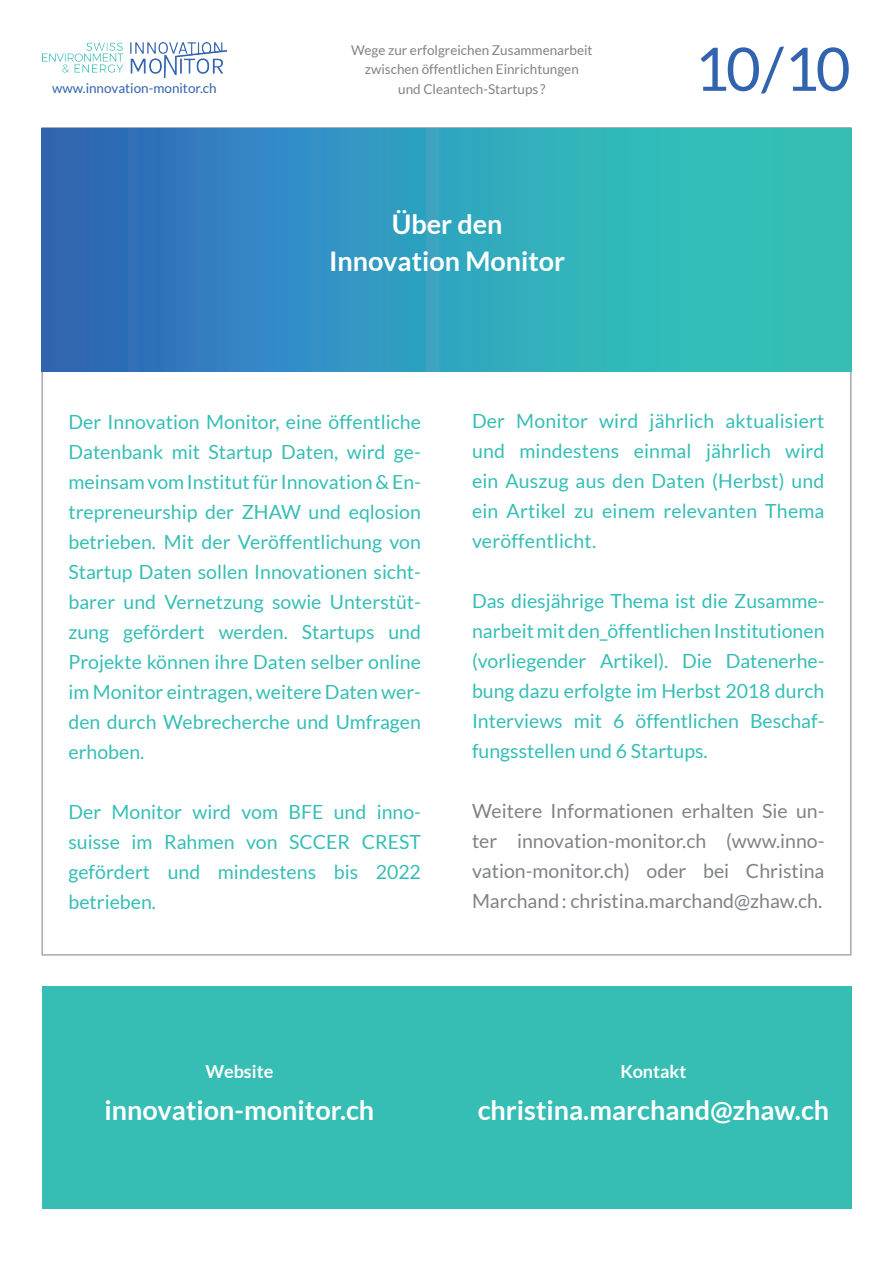
<style>
.page{position:relative;width:893px;height:1263px;background:#fff}
.page>*{position:absolute;margin:0;border:0;box-sizing:border-box;transform-origin:0 0}
.t1{font:60px "Lato";color:#3263af}
.t2{font:700 27px/37.5px "Lato";color:#fff;text-align:center}
.t3{font:19.5px/30px "Lato";color:#36beb5;text-align:justify}
.t4{font:19.5px/30px "Lato";color:#808285;text-align:justify}
.t5{font:700 18px "Lato";color:#fff}
.t6{font:13.5px/19.5px "Lato";color:#808285;text-align:center}
.t7{font:13.5px "Lato";color:#3263af}
</style>
<div class="page">
<img style="left:43px;top:43px;width:183px;height:35px">
<div style="left:43px;top:986px;width:808px;height:223px;background:#36beb5"></div>
<svg style="left:41px;top:129px;width:810px;height:242px;background:#329dbb"></svg>
<p class="t6" style="left:351px;top:40px;width:243px">Wege zur erfolgreichen Zusammenarbeit zwischen öffentlichen Einrichtungen</p>
<p class="t7" style="left:52px;top:81px;width:166px">www.innovation-monitor.ch</p>
<p class="t6" style="left:398px;top:79px;width:149px">und Cleantech-Startups ?</p>
<h2 class="t2" style="left:329px;top:205px;width:238px">Über den<br>Innovation Monitor</h2>
<h1 class="t1" style="left:694px;top:36px;width:157px">10/10</h1>
<p class="t3" style="left:68px;top:406px;width:354px">Der Innovation Monitor, eine öffentliche Datenbank mit Startup Daten, wird ge&shy;meinsam vom Institut für Innovation &amp; En&shy;trepreneurship der ZHAW und eqlosion betrieben. Mit der Veröffentlichung von Startup Daten sollen Innovationen sicht&shy;barer und Vernetzung sowie Unterstüt&shy;zung gefördert werden. Startups und Projekte können ihre Daten selber online im Monitor eintragen, weitere Daten wer&shy;den durch Webrecherche und Umfragen erhoben.</p>
<p class="t3" style="left:68px;top:796px;width:354px">Der Monitor wird vom BFE und inno&shy;suisse im Rahmen von SCCER CREST gefördert und mindestens bis 2022 betrieben.</p>
<p class="t3" style="left:472px;top:406px;width:354px">Der Monitor wird jährlich aktualisiert und mindestens einmal jährlich wird ein Auszug aus den Daten (Herbst) und ein Artikel zu einem relevanten Thema veröffentlicht.</p>
<p class="t3" style="left:472px;top:586px;width:354px">Das diesjährige Thema ist die Zusamme&shy;narbeit mit den_öffentlichen Institutionen (vorliegender Artikel). Die Datenerhe&shy;bung dazu erfolgte im Herbst 2018 durch Interviews mit 6 öffentlichen Beschaf&shy;fungsstellen und 6 Startups.</p>
<p class="t4" style="left:472px;top:796px;width:354px">Weitere Informationen erhalten Sie un&shy;ter innovation-monitor.ch (www.inno&shy;vation-monitor.ch) oder bei Christina Marchand: christina.marchand@zhaw.ch.</p>
<p class="t5" style="left:206px;top:1061px;width:69px">Website</p>
<h2 class="t2" style="left:105px;top:1091px;width:271px">innovation-monitor.ch</h2>
<p class="t5" style="left:620px;top:1061px;width:67px">Kontakt</p>
<h2 class="t2" style="left:478px;top:1091px;width:353px">christina.marchand@zhaw.ch</h2>
</div>
